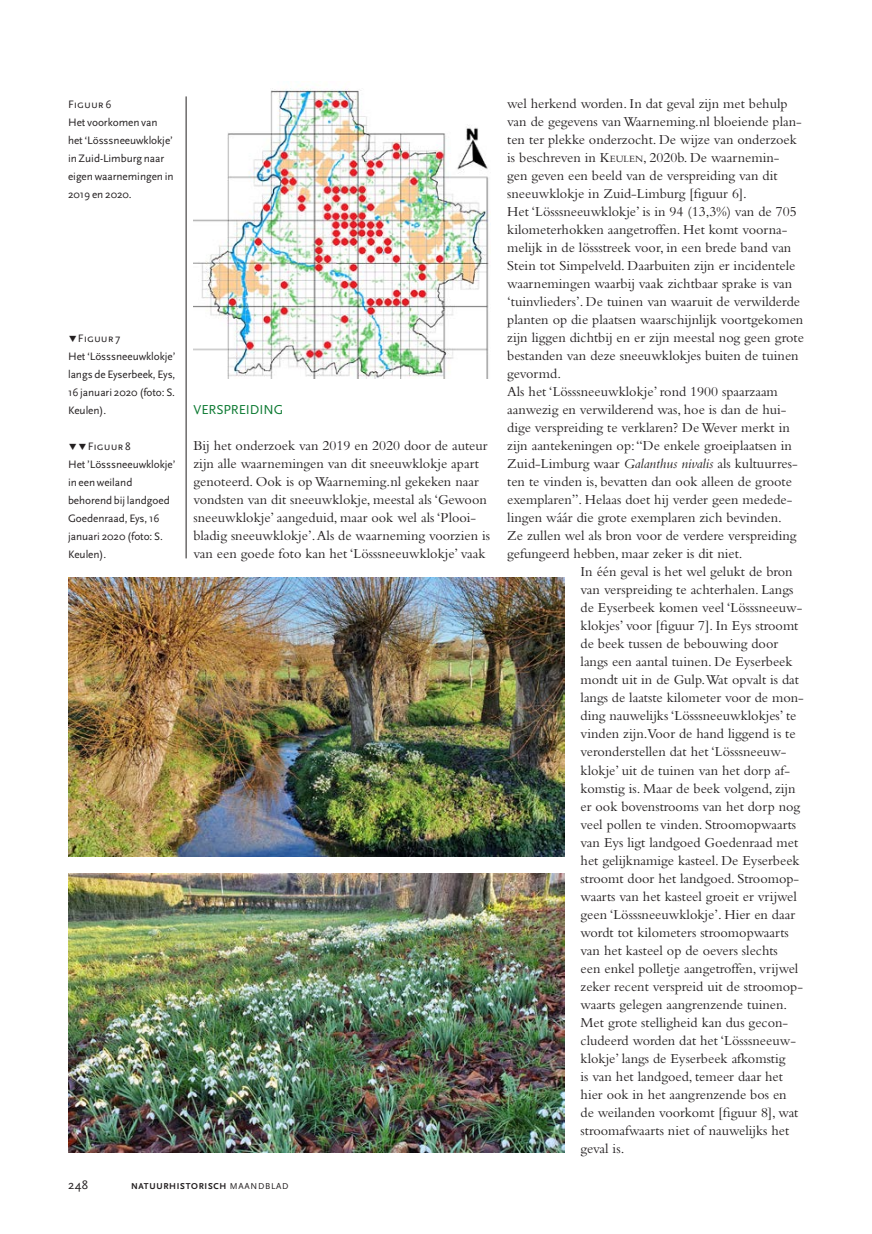
<style>
.page{position:relative;width:872px;height:1234px;background:#fff}
.page>*{position:absolute;margin:0;border:0;box-sizing:border-box;transform-origin:0 0}
.t1{font:14.25px/18px "Bembo";color:#231f20}
.t2{font:13.5px "Scala Sans";letter-spacing:-.005em;color:#0b7931}
.t3{font:12.75px "Scala Sans";color:#231f20}
.t4{font:11.25px/18px "Scala Sans";letter-spacing:-.005em;color:#231f20}
.t5{font:11.25px "Scala Sans Caps";letter-spacing:-.005em;color:#231f20}
.t6{font:700 8.85px "Scala Sans";letter-spacing:.08em;color:#231f20}
.s1{font-weight:400}
.s2{font-style:inherit}
.s3{font-size:10.05px}
.s4{font-style:italic}
</style>
<div class="page">
<hr style="left:186px;top:96px;width:1px;height:462px;background:#231f20">
<img style="left:193px;top:88px;width:296px;height:291px">
<img style="left:68px;top:577px;width:496px;height:279px">
<img style="left:68px;top:873px;width:496px;height:279px">
<p class="t5" style="left:68px;top:98px;width:45px">Figuur 6</p>
<p class="t4" style="left:68px;top:114px;width:107px">Het voorkomen van het ‘Lösssneeuwklokje’ in Zuid-Limburg naar eigen waarnemingen in<br>2019 en 2020.</p>
<p class="t5" style="left:68px;top:332px;width:54px">▼Figuur 7</p>
<p class="t4" style="left:68px;top:348px;width:109px;text-align:justify">Het ‘Lösssneeuwklokje’ langs de Eyserbeek, Eys, 16 januari 2020 (foto: S.<br>Keulen).</p>
<p class="t5" style="left:68px;top:440px;width:64px">▼▼Figuur 8</p>
<p class="t4" style="left:68px;top:456px;width:109px">Het ’Lösssneeuwklokje’ in een weiland behorend bij landgoed<br>Goedenraad, Eys, 16 januari 2020 (foto: S.<br>Keulen).</p>
<p class="t2" style="left:193px;top:402px;width:91px">VERSPREIDING</p>
<p class="t1" style="left:193px;top:436px;width:298px">Bij het onderzoek van 2019 en 2020 door de auteur zijn alle waarnemingen van dit sneeuwklokje apart genoteerd. Ook is op Waarneming.nl gekeken naar vondsten van dit sneeuwklokje, meestal als ‘Gewoon sneeuwklokje’ aangeduid, maar ook wel als ‘Plooi&shy;bladig sneeuwklokje’. Als de waarneming voorzien is van een goede foto kan het ‘Lösssneeuwklokje’ vaak</p>
<p class="t3" style="left:68px;top:1177px;width:22px">248</p>
<p class="t6" style="left:131px;top:1180px;width:159px">NATUURHISTORISCH <span class="s1">MAANDBLAD</span></p>
<p class="t1" style="left:507px;top:94px;width:282px">wel herkend worden. In dat geval zijn met behulp</p>
<p class="t1" style="left:507px;top:112px;width:296px">van de gegevens van Waarneming.nl bloeiende plan-</p>
<p class="t1" style="left:507px;top:130px;width:291px">ten ter plekke onderzocht. De wijze van onderzoek</p>
<p class="t1" style="left:507px;top:148px;width:274px">is beschreven in <span class="s2">K</span><span class="s3">EULEN</span>, 2020b. De waarnemin-</p>
<p class="t1" style="left:507px;top:166px;width:272px">gen geven een beeld van de verspreiding van dit</p>
<p class="t1" style="left:507px;top:184px;width:241px">sneeuwklokje in Zuid-Limburg [figuur 6].</p>
<p class="t1" style="left:507px;top:202px;width:291px">Het ‘Lösssneeuwklokje’ is in 94 (13,3%) van de 705</p>
<p class="t1" style="left:507px;top:220px;width:282px">kilometerhokken aangetroffen. Het komt voorna-</p>
<p class="t1" style="left:507px;top:238px;width:286px">melijk in de lössstreek voor, in een brede band van</p>
<p class="t1" style="left:507px;top:256px;width:290px">Stein tot Simpelveld. Daarbuiten zijn er incidentele</p>
<p class="t1" style="left:507px;top:274px;width:286px">waarnemingen waarbij vaak zichtbaar sprake is van</p>
<p class="t1" style="left:507px;top:292px;width:294px">‘tuinvlieders’. De tuinen van waaruit de verwilderde</p>
<p class="t1" style="left:507px;top:310px;width:298px">planten op die plaatsen waarschijnlijk voortgekomen</p>
<p class="t1" style="left:507px;top:328px;width:298px">zijn liggen dichtbij en er zijn meestal nog geen grote</p>
<p class="t1" style="left:507px;top:346px;width:293px">bestanden van deze sneeuwklokjes buiten de tuinen</p>
<p class="t1" style="left:507px;top:364px;width:55px">gevormd.</p>
<p class="t1" style="left:507px;top:382px;width:272px">Als het ‘Lösssneeuwklokje’ rond 1900 spaarzaam</p>
<p class="t1" style="left:507px;top:400px;width:281px">aanwezig en verwilderend was, hoe is dan de hui-</p>
<p class="t1" style="left:507px;top:418px;width:284px">dige verspreiding te verklaren? De Wever merkt in</p>
<p class="t1" style="left:507px;top:436px;width:286px">zijn aantekeningen op: “De enkele groeiplaatsen in</p>
<p class="t1" style="left:507px;top:454px;width:292px">Zuid-Limburg waar <span class="s4">Galanthus nivalis</span> als kultuurres-</p>
<p class="t1" style="left:507px;top:472px;width:286px">ten te vinden is, bevatten dan ook alleen de groote</p>
<p class="t1" style="left:507px;top:490px;width:287px">exemplaren”. Helaas doet hij verder geen medede-</p>
<p class="t1" style="left:507px;top:508px;width:276px">lingen wáár die grote exemplaren zich bevinden.</p>
<p class="t1" style="left:507px;top:526px;width:291px">Ze zullen wel als bron voor de verdere verspreiding</p>
<p class="t1" style="left:507px;top:544px;width:237px">gefungeerd hebben, maar zeker is dit niet.</p>
<p class="t1" style="left:580px;top:562px;width:214px">In één geval is het wel gelukt de bron</p>
<p class="t1" style="left:580px;top:580px;width:214px">van verspreiding te achterhalen. Langs</p>
<p class="t1" style="left:580px;top:598px;width:223px">de Eyserbeek komen veel ‘Lösssneeuw-</p>
<p class="t1" style="left:580px;top:616px;width:219px">klokjes’ voor [figuur 7]. In Eys stroomt</p>
<p class="t1" style="left:580px;top:634px;width:199px">de beek tussen de bebouwing door</p>
<p class="t1" style="left:580px;top:652px;width:214px">langs een aantal tuinen. De Eyserbeek</p>
<p class="t1" style="left:580px;top:670px;width:220px">mondt uit in de Gulp.Wat opvalt is dat</p>
<p class="t1" style="left:580px;top:688px;width:225px">langs de laatste kilometer voor de mon-</p>
<p class="t1" style="left:580px;top:706px;width:217px">ding nauwelijks ‘Lösssneeuwklokjes’ te</p>
<p class="t1" style="left:580px;top:724px;width:217px">vinden zijn.Voor de hand liggend is te</p>
<p class="t1" style="left:580px;top:742px;width:207px">veronderstellen dat het ‘Lösssneeuw-</p>
<p class="t1" style="left:580px;top:760px;width:211px">klokje’ uit de tuinen van het dorp af-</p>
<p class="t1" style="left:580px;top:778px;width:216px">komstig is. Maar de beek volgend, zijn</p>
<p class="t1" style="left:580px;top:796px;width:221px">er ook bovenstrooms van het dorp nog</p>
<p class="t1" style="left:580px;top:814px;width:217px">veel pollen te vinden. Stroomopwaarts</p>
<p class="t1" style="left:580px;top:832px;width:219px">van Eys ligt landgoed Goedenraad met</p>
<p class="t1" style="left:580px;top:850px;width:221px">het gelijknamige kasteel. De Eyserbeek</p>
<p class="t1" style="left:580px;top:868px;width:220px">stroomt door het landgoed. Stroomop-</p>
<p class="t1" style="left:580px;top:886px;width:218px">waarts van het kasteel groeit er vrijwel</p>
<p class="t1" style="left:580px;top:904px;width:216px">geen ‘Lösssneeuwklokje’. Hier en daar</p>
<p class="t1" style="left:580px;top:922px;width:210px">wordt tot kilometers stroomopwaarts</p>
<p class="t1" style="left:580px;top:940px;width:199px">van het kasteel op de oevers slechts</p>
<p class="t1" style="left:580px;top:958px;width:219px">een enkel polletje aangetroffen, vrijwel</p>
<p class="t1" style="left:580px;top:976px;width:224px">zeker recent verspreid uit de stroomop-</p>
<p class="t1" style="left:580px;top:994px;width:208px">waarts gelegen aangrenzende tuinen.</p>
<p class="t1" style="left:580px;top:1012px;width:209px">Met grote stelligheid kan dus gecon-</p>
<p class="t1" style="left:580px;top:1030px;width:217px">cludeerd worden dat het ‘Lösssneeuw-</p>
<p class="t1" style="left:580px;top:1048px;width:206px">klokje’ langs de Eyserbeek afkomstig</p>
<p class="t1" style="left:580px;top:1066px;width:204px">is van het landgoed, temeer daar het</p>
<p class="t1" style="left:580px;top:1084px;width:208px">hier ook in het aangrenzende bos en</p>
<p class="t1" style="left:580px;top:1102px;width:219px">de weilanden voorkomt [figuur 8], wat</p>
<p class="t1" style="left:580px;top:1120px;width:210px">stroomafwaarts niet of nauwelijks het</p>
<p class="t1" style="left:580px;top:1138px;width:45px">geval is.</p>
</div>
